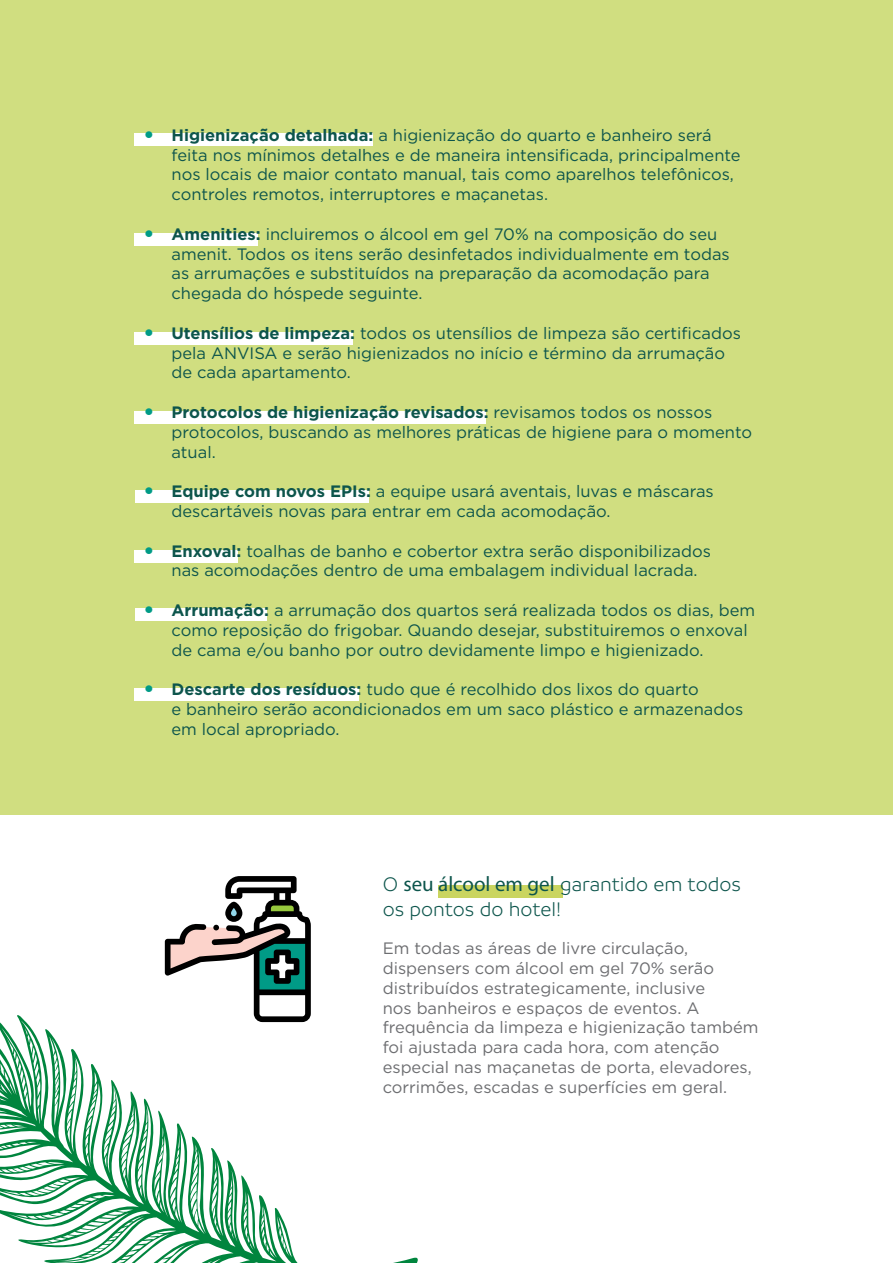
<style>
.page{position:relative;width:893px;height:1263px;background:#fff}
.page>*{position:absolute;margin:0;border:0;box-sizing:border-box;transform-origin:0 0}
.t1{font:300 21px/25.2px "Branding";color:#0d554c}
.t2{font:16.5px/19.8px "Gotham";color:#0d554c}
.t3{font:16.5px/19.8px "Gotham";color:#6d6e71}
.s1{font-weight:900;font-size:18px;color:#009b86}
.s2{font-weight:700}
.s3{font-family:"Myriad Pro";font-weight:400}
</style>
<div class="page">
<div style="left:439px;top:885px;width:124px;height:13px;background:#cad560"></div>
<div style="left:0;top:0;width:893px;height:814px;background:#d0de80"></div>
<div style="left:135px;top:133px;width:238px;height:13px;background:#fff"></div>
<div style="left:135px;top:233px;width:123px;height:13px;background:#fff"></div>
<div style="left:135px;top:332px;width:218px;height:13px;background:#fff"></div>
<div style="left:135px;top:411px;width:351px;height:13px;background:#fff"></div>
<div style="left:135px;top:490px;width:233px;height:13px;background:#fff"></div>
<div style="left:135px;top:550px;width:103px;height:13px;background:#fff"></div>
<div style="left:135px;top:608px;width:131px;height:13px;background:#fff"></div>
<div style="left:135px;top:688px;width:224px;height:13px;background:#fff"></div>
<svg style="left:165px;top:876px;width:146px;height:132px"></svg>
<svg style="left:0;top:1008px;width:418px;height:255px"></svg>
<p class="t2" style="left:172px;top:125px;width:571px;text-indent:-27px"><span class="s1">•</span> <span class="s2">Higienização detalhada:</span> a higienização do quarto e banheiro será feita nos mínimos detalhes e de maneira intensificada, principalmente nos locais de maior contato manual, tais como aparelhos telefônicos, controles remotos, interruptores e maçanetas.</p>
<p class="t2" style="left:172px;top:224px;width:560px;text-indent:-27px"><span class="s1">•</span> <span class="s2">Amenities:</span> incluiremos o álcool em gel 70% na composição do seu amenit. Todos os itens serão desinfetados individualmente em todas as arrumações e substituídos na preparação da acomodação para chegada do hóspede seguinte.</p>
<p class="t2" style="left:172px;top:323px;width:571px;text-indent:-27px"><span class="s1">•</span> <span class="s2">Utensílios de limpeza:</span> todos os utensílios de limpeza são certificados pela ANVISA e serão higienizados no início e término da arrumação de cada apartamento.</p>
<p class="t2" style="left:172px;top:402px;width:582px;text-indent:-27px"><span class="s1">•</span> <span class="s2">Protocolos de higienização revisados:</span> revisamos todos os nossos protocolos, buscando as melhores práticas de higiene para o momento atual.</p>
<p class="t2" style="left:172px;top:481px;width:544px;text-indent:-27px"><span class="s1">•</span> <span class="s2">Equipe com novos EPIs:</span> a equipe usará aventais, luvas e máscaras descartáveis novas para entrar em cada acomodação.</p>
<p class="t2" style="left:172px;top:540px;width:541px;text-indent:-27px"><span class="s1">•</span> <span class="s2">Enxoval:</span> toalhas de banho e cobertor extra serão disponibilizados nas acomodações dentro de uma embalagem individual lacrada.</p>
<p class="t2" style="left:172px;top:600px;width:585px;text-indent:-27px"><span class="s1">•</span> <span class="s2">Arrumação:</span> a arrumação dos quartos será realizada todos os dias, bem como reposição do frigobar. Quando desejar, substituiremos o enxoval de cama e/ou banho por outro devidamente limpo e higienizado.</p>
<p class="t2" style="left:172px;top:679px;width:573px;text-indent:-27px"><span class="s1">•</span> <span class="s2">Descarte dos resíduos:</span> tudo que é recolhido dos lixos do quarto<br>e banheiro serão acondicionados em um saco plástico e armazenados em local apropriado.</p>
<p class="t1" style="left:383px;top:872px;width:360px">O <span class="s3">seu álcool em gel</span> garantido em todos os pontos do hotel!</p>
<p class="t3" style="left:383px;top:938px;width:377px">Em todas as áreas de livre circulação, dispensers com álcool em gel 70% serão distribuídos estrategicamente, inclusive<br>nos banheiros e espaços de eventos. A frequência da limpeza e higienização também foi ajustada para cada hora, com atenção especial nas maçanetas de porta, elevadores, corrimões, escadas e superfícies em geral.</p>
</div>
